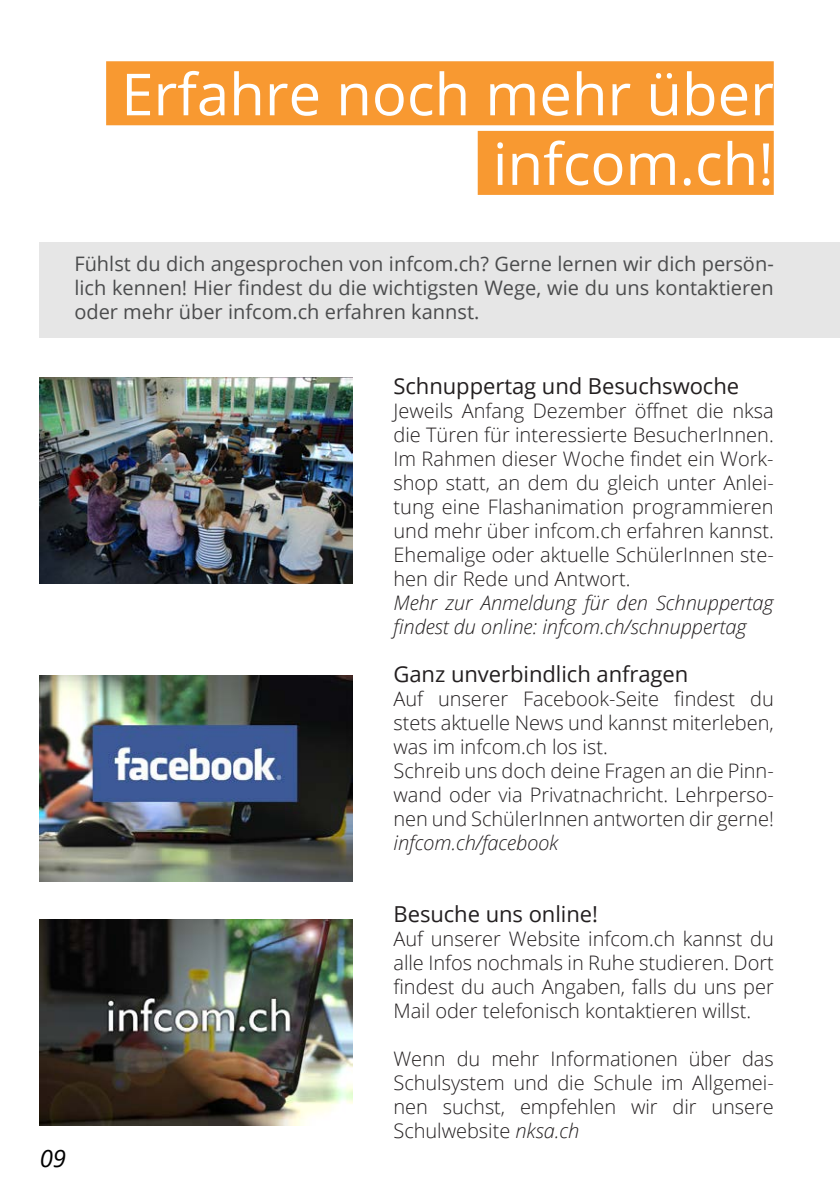
<style>
.page{position:relative;width:840px;height:1191px;background:#fff}
.page>*{position:absolute;margin:0;border:0;box-sizing:border-box;transform-origin:0 0}
.t1{font:58px/69.6px "Open Sans";color:#fff;text-align:right}
.t2{font:italic 24px "Open Sans";color:#000001}
.t3{font:22px "Open Sans";letter-spacing:-.005em;color:#231f20}
.t4{font:300 20px/24px "Open Sans";letter-spacing:-.005em;color:#231f20;text-align:justify}
.t5{font:20px/24px "Open Sans";color:#4b4c4d;text-align:justify}
.t6{font:italic 300 20px/24px "Open Sans";letter-spacing:-.005em;color:#231f20}
.s1{font-style:italic}
</style>
<div class="page">
<img style="left:39px;top:919px;width:313px;height:206px">
<img style="left:39px;top:675px;width:313px;height:206px">
<img style="left:39px;top:377px;width:313px;height:206px">
<div style="left:39px;top:242px;width:800px;height:95px;background:#e6e6e6"></div>
<div style="left:106px;top:61px;width:667px;height:64px;background:#f89931"></div>
<div style="left:477px;top:131px;width:296px;height:64px;background:#f89931"></div>
<h1 class="t1" style="left:121px;top:58px;width:653px">Erfahre noch mehr über infcom.ch!</h1>
<p class="t5" style="left:74px;top:252px;width:700px">Fühlst du dich angesprochen von infcom.ch? Gerne lernen wir dich persön&shy;lich kennen! Hier findest du die wichtigsten Wege, wie du uns kontaktieren oder mehr über infcom.ch erfahren kannst.</p>
<p class="t2" style="left:40px;top:1142px;width:28px">09</p>
<p class="t3" style="left:393px;top:371px;width:347px">Schnuppertag und Besuchswoche</p>
<p class="t4" style="left:393px;top:398px;width:381px">Jeweils Anfang Dezember öffnet die nksa die Türen für interessierte BesucherInnen.<br>Im Rahmen dieser Woche findet ein Work&shy;shop statt, an dem du gleich unter Anlei&shy;tung eine Flashanimation programmieren und mehr über infcom.ch erfahren kannst.<br>Ehemalige oder aktuelle SchülerInnen ste&shy;hen dir Rede und Antwort.</p>
<p class="t6" style="left:393px;top:590px;width:381px">Mehr zur Anmeldung für den Schnuppertag findest du online: infcom.ch/schnuppertag</p>
<p class="t3" style="left:393px;top:659px;width:296px">Ganz unverbindlich anfragen</p>
<p class="t4" style="left:393px;top:686px;width:381px;text-align:left">Auf unserer Facebook-Seite findest du stets aktuelle News und kannst miterleben, was im infcom.ch los ist.<br>Schreib uns doch deine Fragen an die Pinn&shy;wand oder via Privatnachricht. Lehrperso&shy;nen und SchülerInnen antworten dir gerne!</p>
<p class="t6" style="left:393px;top:830px;width:166px">infcom.ch/facebook</p>
<p class="t3" style="left:393px;top:899px;width:206px">Besuche uns online!</p>
<p class="t4" style="left:393px;top:926px;width:381px">Auf unserer Website infcom.ch kannst du alle Infos nochmals in Ruhe studieren. Dort findest du auch Angaben, falls du uns per Mail oder telefonisch kontaktieren willst.</p>
<p class="t4" style="left:393px;top:1046px;width:381px">Wenn du mehr Informationen über das Schulsystem und die Schule im Allgemei&shy;nen suchst, empfehlen wir dir unsere Schulwebsite <span class="s1">nksa.ch</span></p>
</div>
